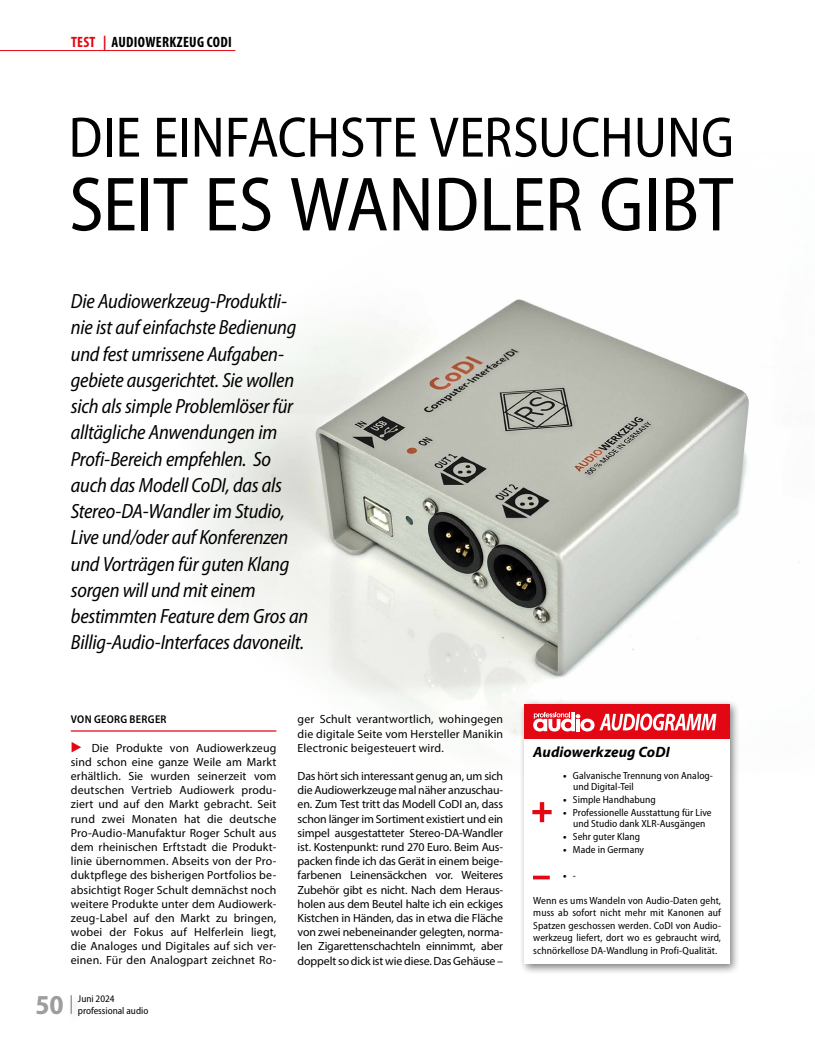
<style>
.page{position:relative;width:815px;height:1053px;background:#fff}
.page>*{position:absolute;margin:0;border:0;box-sizing:border-box;transform-origin:0 0}
.t1{font:semi-condensed 77.5px "Myriad Pro";letter-spacing:-.005em;color:#000}
.t2{font:semi-condensed 57.5px "Myriad Pro";color:#000}
.t3{font:700 semi-condensed 27.5px "Myriad Pro";color:#9d9d9c}
.t4{font:italic semi-condensed 20.62px/26.2px "Myriad Pro";letter-spacing:-.01em;color:#000}
.t5{font:700 condensed 15px "Myriad Pro";letter-spacing:.02em;color:#000}
.t6{font:italic 700 15px "Myriad Pro";letter-spacing:.005em;color:#000}
.t7{font:11.88px/14.1px "Myriad Pro";letter-spacing:.01em;color:#000;text-align:justify}
.t8{font:600 semi-condensed 11.25px "Myriad Pro";letter-spacing:.025em;color:#000}
.t9{font:semi-condensed 10.38px/12.5px "Myriad Pro";letter-spacing:.005em;color:#000}
.t10{font:700 10.38px "Myriad Pro";color:#000}
.t11{font:semi-condensed 10px/11.9px "Myriad Pro";color:#000}
.s1{color:#e30613}
.s2{font-family:"European Pi Three";font-size:13.75px;color:#e30613}
.s3{font-weight:700;font-stretch:normal}
.s4{font-weight:400;font-stretch:semi-condensed}
</style>
<div class="page">
<img style="left:180px;top:299px;width:620px;height:436px">
<svg style="left:71px;top:995px;width:1px;height:18px"></svg>
<hr style="left:0;top:50px;width:235px;height:1px;background:#e30613">
<hr style="left:71px;top:730px;width:205px;height:1px;background:#e30613">
<div style="left:519px;top:698px;width:222px;height:277px;background:#000;opacity:.5"></div>
<div style="left:524px;top:704px;width:206px;height:260px;background:#fff"></div>
<div style="left:524px;top:704px;width:206px;height:35px;background:#e30613"></div>
<svg style="left:532px;top:802px;width:20px;height:20px"></svg>
<svg style="left:533px;top:875px;width:17px;height:4px"></svg>
<svg style="left:533px;top:711px;width:183px;height:20px"></svg>
<hr style="left:576px;top:718px;width:4px;height:13px;background:#fff">
<p class="t5" style="left:71px;top:32px;width:162px"><span class="s1">TEST |</span> AUDIOWERKZEUG CODI</p>
<h2 class="t2" style="left:69px;top:106px;width:667px">DIE EINFACHSTE VERSUCHUNG</h2>
<h1 class="t1" style="left:69px;top:162px;width:666px">SEIT ES WANDLER GIBT</h1>
<p class="t4" style="left:71px;top:288px;width:239px">Die Audiowerkzeug-Produktli&shy;nie ist auf einfachste Bedienung und fest umrissene Aufgaben&shy;gebiete ausgerichtet. Sie wollen sich als simple Problemlöser für alltägliche Anwendungen im<br>Profi-Bereich empfehlen. So auch das Modell CoDI, das als<br>Stereo-DA-Wandler im Studio,<br>Live und/oder auf Konferenzen und Vorträgen für guten Klang sorgen will und mit einem bestimmten Feature dem Gros an<br>Billig-Audio-Interfaces davoneilt.</p>
<p class="t8" style="left:71px;top:712px;width:97px">VON GEORG BERGER</p>
<p class="t7" style="left:71px;top:740px;width:207px"><span class="s2">E</span> Die Produkte von Audiowerkzeug sind schon eine ganze Weile am Markt erhältlich. Sie wurden seinerzeit vom deutschen Vertrieb Audiowerk produ&shy;ziert und auf den Markt gebracht. Seit rund zwei Monaten hat die deutsche Pro-Audio-Manufaktur Roger Schult aus dem rheinischen Erftstadt die Produkt&shy;linie übernommen. Abseits von der Pro&shy;duktpflege des bisherigen Portfolios be&shy;absichtigt Roger Schult demnächst noch weitere Produkte unter dem Audiowerk&shy;zeug-Label auf den Markt zu bringen, wobei der Fokus auf Helferlein liegt, die Analoges und Digitales auf sich ver&shy;einen. Für den Analogpart zeichnet Ro-</p>
<h3 class="t3" style="left:35px;top:989px;width:30px">50</h3>
<p class="t11" style="left:78px;top:992px;width:72px">Juni 2024 professional audio</p>
<p class="t7" style="left:298px;top:712px;width:207px">ger Schult verantwortlich, wohingegen die digitale Seite vom Hersteller Manikin Electronic beigesteuert wird.</p>
<p class="t7" style="left:298px;top:768px;width:207px">Das hört sich interessant genug an, um sich die Audiowerkzeuge mal näher anzuschau&shy;en. Zum Test tritt das Modell CoDI an, dass schon länger im Sortiment existiert und ein simpel ausgestatteter Stereo-DA-Wandler ist. Kostenpunkt: rund 270 Euro. Beim Aus&shy;packen finde ich das Gerät in einem beige&shy;farbenen Leinensäckchen vor. Weiteres Zubehör gibt es nicht. Nach dem Heraus&shy;holen aus dem Beutel halte ich ein eckiges Kistchen in Händen, das in etwa die Fläche von zwei nebeneinander gelegten, norma&shy;len Zigarettenschachteln einnimmt, aber doppelt so dick ist wie diese. Das Gehäuse –</p>
<p class="t6" style="left:533px;top:742px;width:138px">Audiowerkzeug CoDI</p>
<p class="t9" style="left:573px;top:769px;width:141px;line-height:11.2px;text-indent:-10px"><span class="s3">•</span> Galvanische Trennung von Analog&shy;und Digital-Teil</p>
<p class="t9" style="left:563px;top:793px;width:94px"><span class="s3">•</span> Simple Handhabung</p>
<p class="t9" style="left:563px;top:807px;width:150px;line-height:11.2px;text-align:center"><span class="s3">•</span> Professionelle Ausstattung für Live und Studio dank XLR-Ausgängen</p>
<p class="t9" style="left:563px;top:830px;width:79px"><span class="s3">•</span> Sehr guter Klang</p>
<p class="t9" style="left:563px;top:843px;width:82px"><span class="s3">•</span> Made in Germany</p>
<p class="t10" style="left:563px;top:869px;width:14px">• <span class="s4">-</span></p>
<p class="t9" style="left:533px;top:894px;width:189px;text-align:justify">Wenn es ums Wandeln von Audio-Daten geht, muss ab sofort nicht mehr mit Kanonen auf Spatzen geschossen werden. CoDI von Audio&shy;werkzeug liefert, dort wo es gebraucht wird, schnörkellose DA-Wandlung in Profi-Qualität.</p>
</div>
